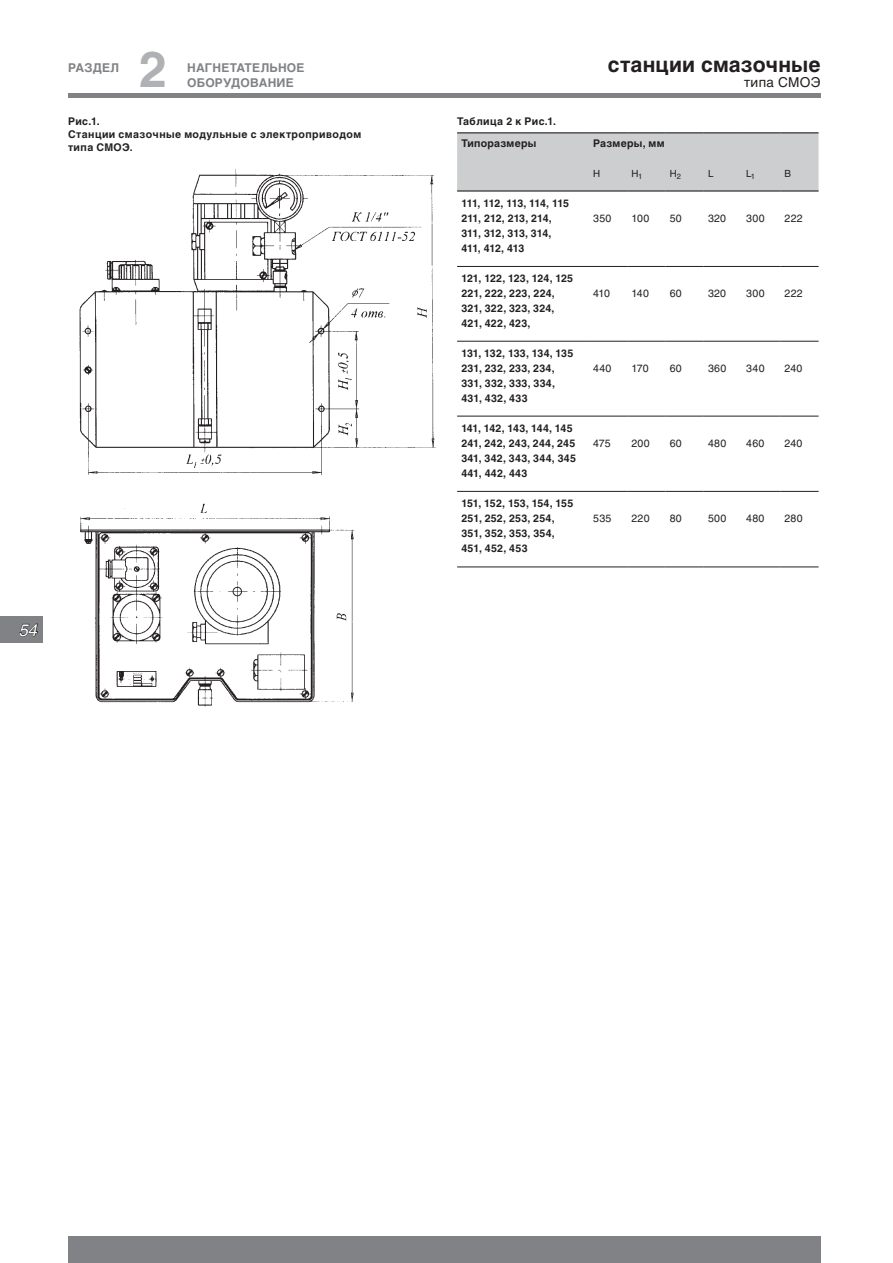
<style>
.page{position:relative;width:893px;height:1263px;background:#fff}
.page>*{position:absolute;margin:0;border:0;box-sizing:border-box;transform-origin:0 0}
.t1{font:700 49.5px "Helios";color:#b0b1b5}
.t2{font:700 21px "Helios";letter-spacing:.01em;color:#231f20}
.t3{font:italic 16.5px "Helios";color:#fff}
.t4{font:13.5px "Helios";letter-spacing:.025em;color:#231f20}
.t5{font:700 12px "Helios";letter-spacing:.015em;color:#808285}
.t6{font:700 10.5px/15px "Helios";letter-spacing:.025em;color:#231f20}
.t7{font:10.5px "Helios";letter-spacing:.025em;color:#231f20}
.t8{font:700 10.5px/15px "Helios";letter-spacing:-.025em;color:#231f20}
.t9{font:9.75px "Helios";color:#231f20}
</style>
<div class="page">
<hr style="left:68px;top:94px;width:753px;height:4px;background:#808285">
<div style="left:68px;top:1236px;width:753px;height:27px;background:#808285"></div>
<div style="left:0;top:616px;width:43px;height:27px;background:#808285"></div>
<svg style="left:19px;top:623px;width:19px;height:13px"></svg>
<img style="left:79px;top:169px;width:357px;height:538px">
<div style="left:457px;top:133px;width:362px;height:57px;background:#cdced0"></div>
<hr style="left:457px;top:132px;width:132px;height:1px;background:#231f20">
<hr style="left:589px;top:132px;width:38px;height:1px;background:#231f20">
<hr style="left:627px;top:132px;width:38px;height:1px;background:#231f20">
<hr style="left:665px;top:132px;width:39px;height:1px;background:#231f20">
<hr style="left:704px;top:132px;width:38px;height:1px;background:#231f20">
<hr style="left:742px;top:132px;width:38px;height:1px;background:#231f20">
<hr style="left:780px;top:132px;width:39px;height:1px;background:#231f20">
<hr style="left:457px;top:190px;width:132px;height:2px;background:#231f20">
<hr style="left:457px;top:266px;width:132px;height:1px;background:#231f20">
<hr style="left:589px;top:266px;width:38px;height:1px;background:#231f20">
<hr style="left:627px;top:266px;width:38px;height:1px;background:#231f20">
<hr style="left:665px;top:266px;width:39px;height:1px;background:#231f20">
<hr style="left:704px;top:266px;width:38px;height:1px;background:#231f20">
<hr style="left:742px;top:266px;width:38px;height:1px;background:#231f20">
<hr style="left:780px;top:266px;width:39px;height:1px;background:#231f20">
<hr style="left:457px;top:341px;width:132px;height:1px;background:#231f20">
<hr style="left:589px;top:341px;width:38px;height:1px;background:#231f20">
<hr style="left:627px;top:341px;width:38px;height:1px;background:#231f20">
<hr style="left:665px;top:341px;width:39px;height:1px;background:#231f20">
<hr style="left:704px;top:341px;width:38px;height:1px;background:#231f20">
<hr style="left:742px;top:341px;width:38px;height:1px;background:#231f20">
<hr style="left:780px;top:341px;width:39px;height:1px;background:#231f20">
<hr style="left:589px;top:190px;width:38px;height:2px;background:#231f20">
<hr style="left:627px;top:190px;width:38px;height:2px;background:#231f20">
<hr style="left:665px;top:190px;width:39px;height:2px;background:#231f20">
<hr style="left:704px;top:190px;width:38px;height:2px;background:#231f20">
<hr style="left:742px;top:190px;width:38px;height:2px;background:#231f20">
<hr style="left:780px;top:190px;width:39px;height:2px;background:#231f20">
<hr style="left:457px;top:416px;width:132px;height:1px;background:#231f20">
<hr style="left:589px;top:416px;width:38px;height:1px;background:#231f20">
<hr style="left:627px;top:416px;width:38px;height:1px;background:#231f20">
<hr style="left:665px;top:416px;width:39px;height:1px;background:#231f20">
<hr style="left:704px;top:416px;width:38px;height:1px;background:#231f20">
<hr style="left:742px;top:416px;width:38px;height:1px;background:#231f20">
<hr style="left:780px;top:416px;width:39px;height:1px;background:#231f20">
<hr style="left:457px;top:491px;width:132px;height:1px;background:#231f20">
<hr style="left:589px;top:491px;width:38px;height:1px;background:#231f20">
<hr style="left:627px;top:491px;width:38px;height:1px;background:#231f20">
<hr style="left:665px;top:491px;width:39px;height:1px;background:#231f20">
<hr style="left:704px;top:491px;width:38px;height:1px;background:#231f20">
<hr style="left:742px;top:491px;width:38px;height:1px;background:#231f20">
<hr style="left:780px;top:491px;width:39px;height:1px;background:#231f20">
<hr style="left:457px;top:567px;width:132px;height:1px;background:#231f20">
<hr style="left:589px;top:567px;width:38px;height:1px;background:#231f20">
<hr style="left:627px;top:567px;width:38px;height:1px;background:#231f20">
<hr style="left:665px;top:567px;width:39px;height:1px;background:#231f20">
<hr style="left:704px;top:567px;width:38px;height:1px;background:#231f20">
<hr style="left:742px;top:567px;width:38px;height:1px;background:#231f20">
<hr style="left:780px;top:567px;width:39px;height:1px;background:#231f20">
<h3 class="t3" style="left:19px;top:620px;width:20px">54</h3>
<h1 class="t1" style="left:139px;top:41px;width:29px">2</h1>
<p class="t5" style="left:68px;top:61px;width:53px">РАЗДЕЛ</p>
<p class="t5" style="left:187px;top:61px;width:119px">НАГНЕТАТЕЛЬНОЕ</p>
<h2 class="t2" style="left:608px;top:53px;width:214px">станции смазочные</h2>
<p class="t5" style="left:187px;top:76px;width:108px">ОБОРУДОВАНИЕ</p>
<p class="t6" style="left:68px;top:115px;width:295px;line-height:12.6px">Рис.1.<br>Станции смазочные модульные с электроприводом типа СМОЭ.</p>
<p class="t6" style="left:461px;top:111px;width:96px;line-height:21.9px;text-indent:-4px">Таблица 2 к Рис.1.<br>Типоразмеры</p>
<p class="t4" style="left:744px;top:74px;width:78px">типа СМОЭ</p>
<p class="t6" style="left:593px;top:136px;width:73px">Размеры, мм</p>
<p class="t9" style="left:593px;top:168px;width:9px">H</p>
<p class="t9" style="left:631px;top:168px;width:12px">H<sub>1</sub></p>
<p class="t9" style="left:670px;top:168px;width:13px">H<sub>2</sub></p>
<p class="t9" style="left:708px;top:168px;width:7px">L</p>
<p class="t9" style="left:746px;top:168px;width:10px">L<sub>1</sub></p>
<p class="t9" style="left:784px;top:168px;width:8px">B</p>
<p class="t8" style="left:461px;top:196px;width:109px">111, 112, 113, 114, 115<br>211, 212, 213, 214,<br>311, 312, 313, 314,<br>411, 412, 413</p>
<p class="t6" style="left:461px;top:271px;width:113px">121, 122, 123, 124, 125<br>221, 222, 223, 224,<br>321, 322, 323, 324,<br>421, 422, 423,</p>
<p class="t6" style="left:461px;top:346px;width:113px">131, 132, 133, 134, 135<br>231, 232, 233, 234,<br>331, 332, 333, 334,<br>431, 432, 433</p>
<p class="t6" style="left:461px;top:421px;width:116px">141, 142, 143, 144, 145<br>241, 242, 243, 244, 245<br>341, 342, 343, 344, 345<br>441, 442, 443</p>
<p class="t6" style="left:461px;top:496px;width:113px">151, 152, 153, 154, 155<br>251, 252, 253, 254,<br>351, 352, 353, 354,<br>451, 452, 453</p>
<p class="t7" style="left:593px;top:212px;width:20px">350</p>
<p class="t7" style="left:631px;top:212px;width:19px">100</p>
<p class="t7" style="left:670px;top:212px;width:14px">50</p>
<p class="t7" style="left:708px;top:212px;width:20px">320</p>
<p class="t7" style="left:746px;top:212px;width:20px">300</p>
<p class="t7" style="left:784px;top:212px;width:20px">222</p>
<p class="t7" style="left:593px;top:287px;width:18px">410</p>
<p class="t7" style="left:631px;top:287px;width:19px">140</p>
<p class="t7" style="left:670px;top:287px;width:14px">60</p>
<p class="t7" style="left:708px;top:287px;width:20px">320</p>
<p class="t7" style="left:746px;top:287px;width:20px">300</p>
<p class="t7" style="left:784px;top:287px;width:20px">222</p>
<p class="t7" style="left:593px;top:362px;width:20px">440</p>
<p class="t7" style="left:631px;top:362px;width:19px">170</p>
<p class="t7" style="left:670px;top:362px;width:14px">60</p>
<p class="t7" style="left:708px;top:362px;width:20px">360</p>
<p class="t7" style="left:746px;top:362px;width:20px">340</p>
<p class="t7" style="left:784px;top:362px;width:19px">240</p>
<p class="t7" style="left:593px;top:437px;width:19px">475</p>
<p class="t7" style="left:631px;top:437px;width:20px">200</p>
<p class="t7" style="left:670px;top:437px;width:14px">60</p>
<p class="t7" style="left:708px;top:437px;width:20px">480</p>
<p class="t7" style="left:746px;top:437px;width:20px">460</p>
<p class="t7" style="left:784px;top:437px;width:19px">240</p>
<p class="t7" style="left:593px;top:512px;width:20px">535</p>
<p class="t7" style="left:631px;top:512px;width:20px">220</p>
<p class="t7" style="left:670px;top:512px;width:14px">80</p>
<p class="t7" style="left:708px;top:512px;width:20px">500</p>
<p class="t7" style="left:746px;top:512px;width:20px">480</p>
<p class="t7" style="left:784px;top:512px;width:20px">280</p>
</div>
